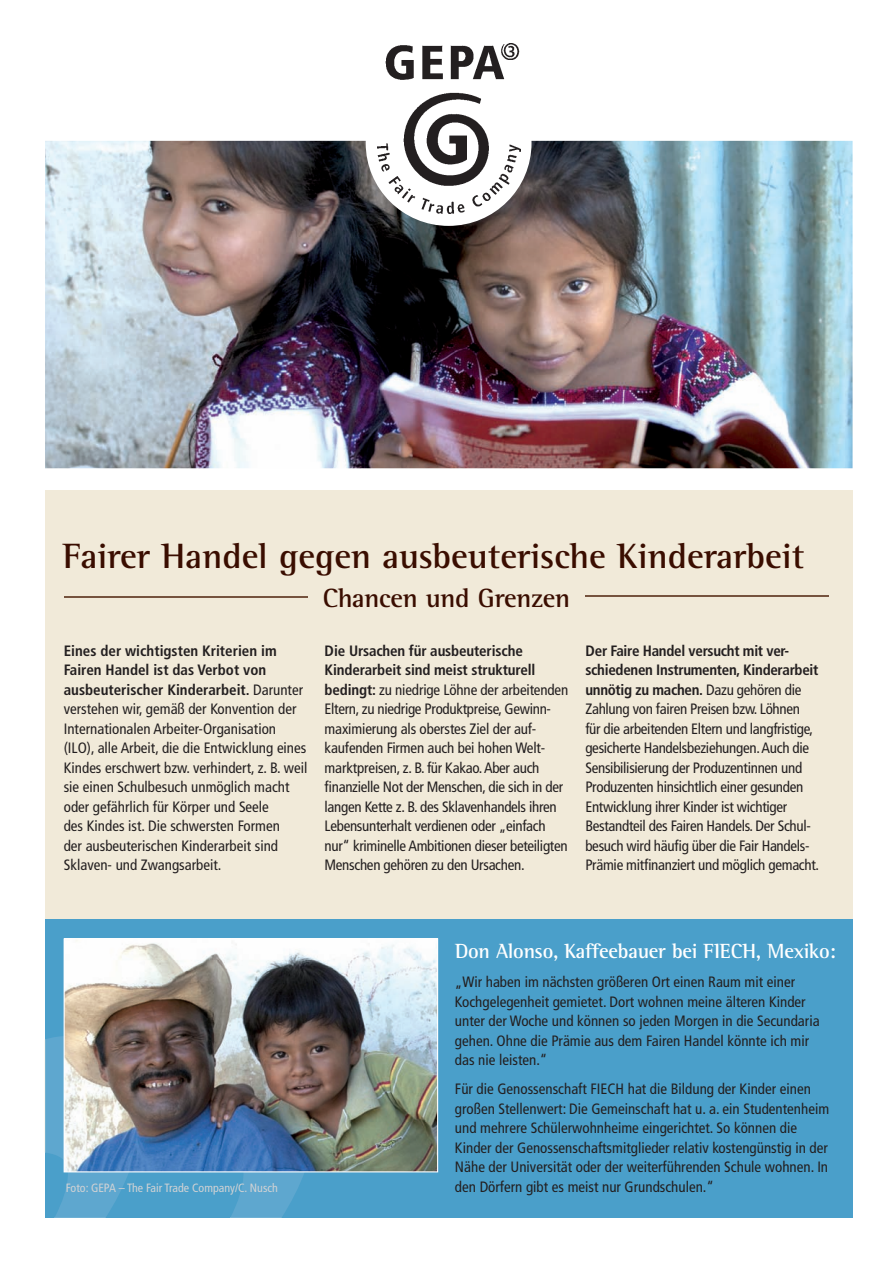
<style>
.page{position:relative;width:893px;height:1263px;background:#fff}
.page>*{position:absolute;margin:0;border:0;box-sizing:border-box;transform-origin:0 0}
.t1{font:700 36px "Rotis Semi Serif";color:#3a0d00}
.t2{font:700 27px "Rotis Semi Serif";letter-spacing:-.01em;color:#3a0d00}
.t3{font:700 21px "Rotis Semi Serif";letter-spacing:-.01em;color:#fff}
.t4{font:condensed 15px/19.5px "Frutiger LT";color:#231f20}
.t5{font:condensed 15px/19.5px "Frutiger LT";letter-spacing:-.02em;color:#231f20}
.t6{font:condensed 12px "Frutiger LT";color:#d1d2d4}
.s1{font-weight:700}
</style>
<div class="page">
<img style="left:385px;top:43px;width:135px;height:98px">
<div style="left:45px;top:490px;width:808px;height:727px;background:#f1ead9"></div>
<hr style="left:64px;top:596px;width:244px;height:1px;background:#76533e">
<hr style="left:585px;top:595px;width:244px;height:2px;background:#76533e">
<div style="left:45px;top:919px;width:808px;height:298px;background:#4a9fca"></div>
<svg style="left:44px;top:1040px;width:1px;height:112px"></svg>
<svg style="left:45px;top:1217px;width:237px;height:1px"></svg>
<svg style="left:45px;top:1036px;width:271px;height:181px"></svg>
<img style="left:66px;top:940px;width:370px;height:230px">
<div style="left:64px;top:938px;width:374px;height:234px;border:1px solid #fff"></div>
<img style="left:45px;top:141px;width:808px;height:327px">
<h1 class="t1" style="left:63px;top:534px;width:743px">Fairer Handel gegen ausbeuterische Kinderarbeit</h1>
<p class="t4" style="left:64px;top:641px;width:245px"><span class="s1">Eines der wichtigsten Kriterien im Fairen Handel ist das Verbot von ausbeuterischer Kinderarbeit.</span> Darunter verstehen wir, gemäß der Konvention der Internationalen Arbeiter-Organisation (ILO), alle Arbeit, die die Entwicklung eines Kindes erschwert bzw. verhindert, z. B. weil sie einen Schulbesuch unmöglich macht oder gefährlich für Körper und Seele<br>des Kindes ist. Die schwersten Formen<br>der ausbeuterischen Kinderarbeit sind Sklaven- und Zwangsarbeit.</p>
<h2 class="t2" style="left:323px;top:582px;width:249px">Chancen und Grenzen</h2>
<p class="t5" style="left:325px;top:641px;width:245px"><span class="s1">Die Ursachen für ausbeuterische Kinderarbeit sind meist strukturell bedingt:</span> zu niedrige Löhne der arbeitenden Eltern, zu niedrige Produktpreise, Gewinn&shy;maximierung als oberstes Ziel der auf&shy;kaufenden Firmen auch bei hohen Welt&shy;marktpreisen, z. B. für Kakao. Aber auch finanzielle Not der Menschen, die sich in der langen Kette z. B. des Sklavenhandels ihren Lebensunterhalt verdienen oder „einfach nur“ kriminelle Ambitionen dieser beteiligten Menschen gehören zu den Ursachen.</p>
<p class="t5" style="left:585px;top:641px;width:235px"><span class="s1">Der Faire Handel versucht mit ver&shy;schiedenen Instrumenten, Kinderarbeit unnötig zu machen.</span> Dazu gehören die Zahlung von fairen Preisen bzw. Löhnen<br>für die arbeitenden Eltern und langfristige, gesicherte Handelsbeziehungen. Auch die Sensibilisierung der Produzentinnen und Produzenten hinsichtlich einer gesunden Entwicklung ihrer Kinder ist wichtiger Bestandteil des Fairen Handels. Der Schul&shy;besuch wird häufig über die Fair Handels-Prämie mitfinanziert und möglich gemacht.</p>
<p class="t6" style="left:66px;top:1181px;width:213px">Foto: GEPA – The Fair Trade Company/C. Nusch</p>
<h3 class="t3" style="left:455px;top:938px;width:382px">Don Alonso, Kaffeebauer bei FIECH, Mexiko:</h3>
<p class="t4" style="left:455px;top:972px;width:366px">„Wir haben im nächsten größeren Ort einen Raum mit einer Kochgelegenheit gemietet. Dort wohnen meine älteren Kinder unter der Woche und können so jeden Morgen in die Secundaria gehen. Ohne die Prämie aus dem Fairen Handel könnte ich mir das nie leisten.“</p>
<p class="t4" style="left:455px;top:1079px;width:376px">Für die Genossenschaft FIECH hat die Bildung der Kinder einen großen Stellenwert: Die Gemeinschaft hat u. a. ein Studentenheim und mehrere Schülerwohnheime eingerichtet. So können die Kinder der Genossenschaftsmitglieder relativ kostengünstig in der Nähe der Universität oder der weiterführenden Schule wohnen. In den Dörfern gibt es meist nur Grundschulen.“</p>
</div>
